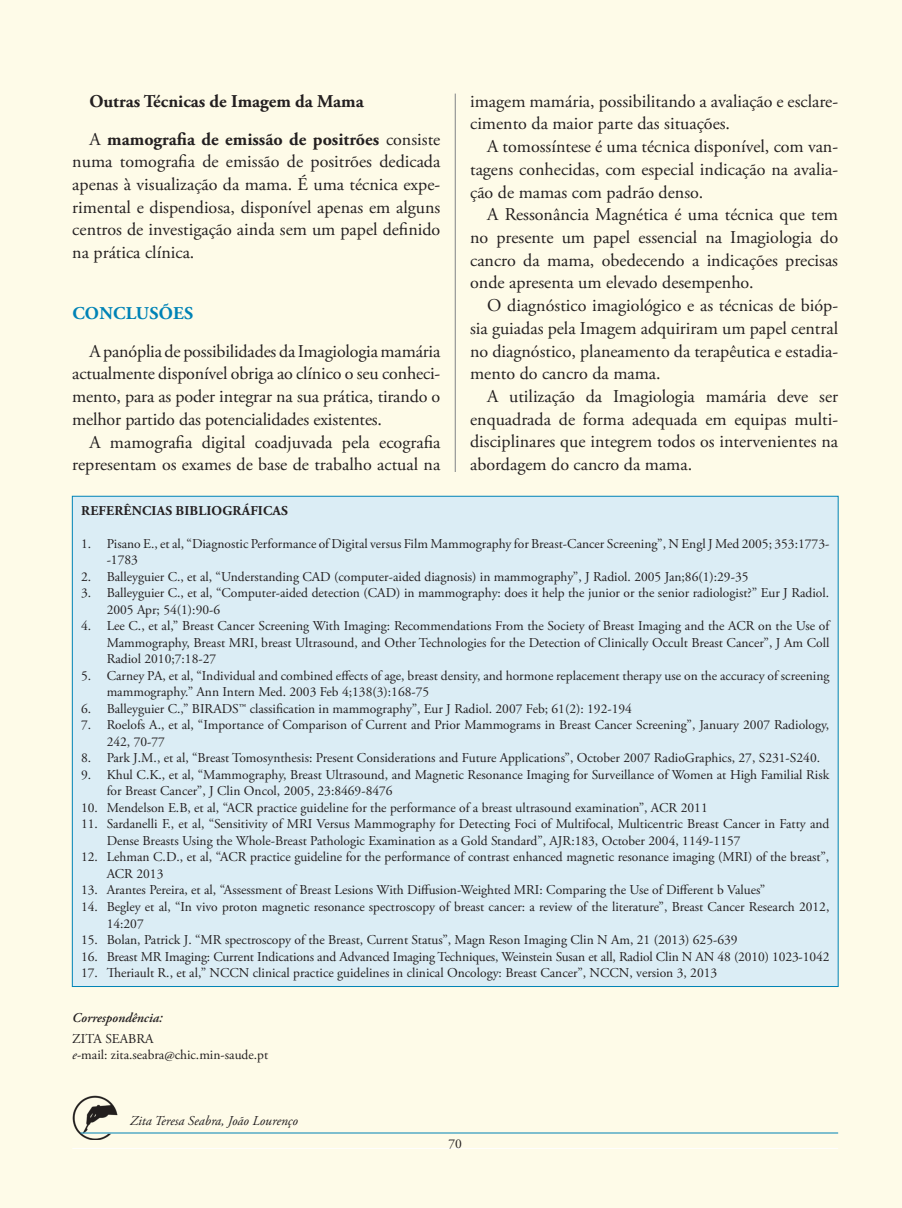
<style>
.page{position:relative;width:902px;height:1208px;background:#fff}
.page>*{position:absolute;margin:0;border:0;box-sizing:border-box;transform-origin:0 0}
.Texto_colunas{font:18px/22.6px "Adobe Garamond Pro";color:#231f20;text-align:justify}
.Texto_colunas-2{font:700 18px "Adobe Garamond Pro";color:#231f20}
.TITULOS{font:700 18px "Adobe Garamond Pro";letter-spacing:.015em;color:#0083b6}
.Texto_colunas-3{font:13.5px/16.5px "Adobe Garamond Pro";color:#231f20}
._04_Grau_Academico{font:13.5px "Adobe Garamond Pro";color:#231f20}
.t1{font:italic 13.5px "Adobe Garamond Pro";color:#231f20}
.Texto_colunas-4{font:700 13.5px "Adobe Garamond Pro";letter-spacing:.015em;color:#231f20}
._04_Grau_Academico-2{font:italic 600 13.5px "Adobe Garamond Pro";color:#231f20}
.s1{font-weight:700}
.s2{font-style:italic}
</style>
<div class="page">
<hr style="left:901px;top:0;width:1px;height:1208px;background:#fefbe8">
<div style="left:0;top:0;width:901px;height:1208px;background:#fefbe8"></div>
<hr style="left:455px;top:94px;width:1px;height:969px;background:#808285">
<img style="left:72px;top:1095px;width:46px;height:45px">
<hr style="left:81px;top:1132px;width:757px;height:1px;background:#0083b6">
<hr style="left:72px;top:1148px;width:766px;height:1px;background:#fff">
<div style="left:72px;top:496px;width:766px;height:490px;background:#dbedf5"></div>
<p class="Texto_colunas-2" style="left:89px;top:90px;width:276px">Outras Técnicas de Imagem da Mama</p>
<p class="Texto_colunas" style="left:72px;top:128px;width:369px;text-indent:17px">A <span class="s1">mamografia de emissão de positrões</span> consiste numa tomografia de emissão de positrões dedicada apenas à visualização da mama. É uma técnica expe&shy;rimental e dispendiosa, disponível apenas em alguns centros de investigação ainda sem um papel definido na prática clínica.</p>
<p class="TITULOS" style="left:72px;top:303px;width:122px">CONCLUSÕES</p>
<p class="Texto_colunas" style="left:72px;top:340px;width:369px;text-indent:17px">A panóplia de possibilidades da Imagiologia mamária actualmente disponível obriga ao clínico o seu conheci&shy;mento, para as poder integrar na sua prática, tirando o melhor partido das potencialidades existentes.</p>
<p class="Texto_colunas" style="left:72px;top:431px;width:369px;text-align:right">A mamografia digital coadjuvada pela ecografia representam os exames de base de trabalho actual na</p>
<p class="Texto_colunas" style="left:470px;top:90px;width:369px">imagem mamária, possibilitando a avaliação e esclare&shy;cimento da maior parte das situações.</p>
<p class="Texto_colunas" style="left:470px;top:136px;width:369px;text-indent:17px">A tomossíntese é uma técnica disponível, com van&shy;tagens conhecidas, com especial indicação na avalia&shy;ção de mamas com padrão denso.</p>
<p class="Texto_colunas" style="left:470px;top:204px;width:369px;text-indent:17px">A Ressonância Magnética é uma técnica que tem no presente um papel essencial na Imagiologia do cancro da mama, obedecendo a indicações precisas onde apresenta um elevado desempenho.</p>
<p class="Texto_colunas" style="left:470px;top:295px;width:369px;text-indent:17px">O diagnóstico imagiológico e as técnicas de bióp&shy;sia guiadas pela Imagem adquiriram um papel central no diagnóstico, planeamento da terapêutica e estadia&shy;mento do cancro da mama.</p>
<p class="Texto_colunas" style="left:470px;top:385px;width:369px;text-indent:17px">A utilização da Imagiologia mamária deve ser enquadrada de forma adequada em equipas multi&shy;disciplinares que integrem todos os intervenientes na abordagem do cancro da mama.</p>
<p class="Texto_colunas-4" style="left:81px;top:503px;width:208px">REFERÊNCIAS BIBLIOGRÁFICAS</p>
<p class="Texto_colunas-3" style="left:107px;top:536px;width:724px;text-indent:-26px">1. Pisano E., et al, “Diagnostic Performance of Digital versus Film Mammography for Breast-Cancer Screening”, N Engl J Med 2005; 353:1773- -1783</p>
<p class="Texto_colunas-3" style="left:81px;top:569px;width:668px">2. Balleyguier C., et al, “Understanding CAD (computer-aided diagnosis) in mammography”, J Radiol. 2005 Jan;86(1):29-35</p>
<p class="Texto_colunas-3" style="left:107px;top:585px;width:724px;text-indent:-26px">3. Balleyguier C., et al, “Computer-aided detection (CAD) in mammography: does it help the junior or the senior radiologist?” Eur J Radiol.<br>2005 Apr; 54(1):90-6</p>
<p class="Texto_colunas-3" style="left:107px;top:618px;width:724px;text-align:justify;text-indent:-26px">4. Lee C., et al,” Breast Cancer Screening With Imaging: Recommendations From the Society of Breast Imaging and the ACR on the Use of Mammography, Breast MRI, breast Ultrasound, and Other Technologies for the Detection of Clinically Occult Breast Cancer”, J Am Coll Radiol 2010;7:18-27</p>
<p class="Texto_colunas-3" style="left:107px;top:668px;width:724px;text-indent:-26px">5. Carney PA, et al, “Individual and combined effects of age, breast density, and hormone replacement therapy use on the accuracy of screening mammography.” Ann Intern Med. 2003 Feb 4;138(3):168-75</p>
<p class="Texto_colunas-3" style="left:81px;top:701px;width:552px">6. Balleyguier C.,” BIRADS™ classification in mammography”, Eur J Radiol. 2007 Feb; 61(2): 192-194</p>
<p class="Texto_colunas-3" style="left:107px;top:717px;width:724px;text-indent:-26px">7. Roelofs A., et al, “Importance of Comparison of Current and Prior Mammograms in Breast Cancer Screening”, January 2007 Radiology,<br>242, 70-77</p>
<p class="Texto_colunas-3" style="left:81px;top:750px;width:740px">8. Park J.M., et al, “Breast Tomosynthesis: Present Considerations and Future Applications”, October 2007 RadioGraphics, 27, S231-S240.</p>
<p class="Texto_colunas-3" style="left:107px;top:767px;width:724px;text-indent:-26px">9. Khul C.K., et al, “Mammography, Breast Ultrasound, and Magnetic Resonance Imaging for Surveillance of Women at High Familial Risk for Breast Cancer”, J Clin Oncol, 2005, 23:8469-8476</p>
<p class="Texto_colunas-3" style="left:81px;top:800px;width:628px">10. Mendelson E.B, et al, “ACR practice guideline for the performance of a breast ultrasound examination”, ACR 2011</p>
<p class="Texto_colunas-3" style="left:107px;top:816px;width:724px;text-indent:-26px">11. Sardanelli F., et al, “Sensitivity of MRI Versus Mammography for Detecting Foci of Multifocal, Multicentric Breast Cancer in Fatty and<br>Dense Breasts Using the Whole-Breast Pathologic Examination as a Gold Standard”, AJR:183, October 2004, 1149-1157</p>
<p class="Texto_colunas-3" style="left:107px;top:849px;width:724px;text-indent:-26px">12. Lehman C.D., et al, “ACR practice guideline for the performance of contrast enhanced magnetic resonance imaging (MRI) of the breast”,<br>ACR 2013</p>
<p class="Texto_colunas-3" style="left:81px;top:882px;width:685px">13. Arantes Pereira, et al, “Assessment of Breast Lesions With Diffusion-Weighted MRI: Comparing the Use of Different b Values”</p>
<p class="Texto_colunas-3" style="left:107px;top:899px;width:724px;text-indent:-26px">14. Begley et al, “In vivo proton magnetic resonance spectroscopy of breast cancer: a review of the literature”, Breast Cancer Research 2012,<br>14:207</p>
<p class="Texto_colunas-3" style="left:81px;top:932px;width:656px">15. Bolan, Patrick J. “MR spectroscopy of the Breast, Current Status”, Magn Reson Imaging Clin N Am, 21 (2013) 625-639</p>
<p class="Texto_colunas-3" style="left:81px;top:948px;width:749px">16. Breast MR Imaging: Current Indications and Advanced Imaging Techniques, Weinstein Susan et all, Radiol Clin N AN 48 (2010) 1023-1042</p>
<p class="Texto_colunas-3" style="left:81px;top:965px;width:637px">17. Theriault R., et al,” NCCN clinical practice guidelines in clinical Oncology: Breast Cancer”, NCCN, version 3, 2013</p>
<p class="_04_Grau_Academico-2" style="left:72px;top:1010px;width:92px">Correspondência:</p>
<p class="Texto_colunas-3" style="left:72px;top:1030px;width:83px">ZITA SEABRA</p>
<p class="_04_Grau_Academico" style="left:72px;top:1046px;width:197px"><span class="s2">e</span>-mail: zita.seabra@chic.min-saude.pt</p>
<p class="t1" style="left:130px;top:1112px;width:169px">Zita Teresa Seabra, João Lourenço</p>
<p class="Texto_colunas-3" style="left:448px;top:1136px;width:14px">77</p>
</div>
